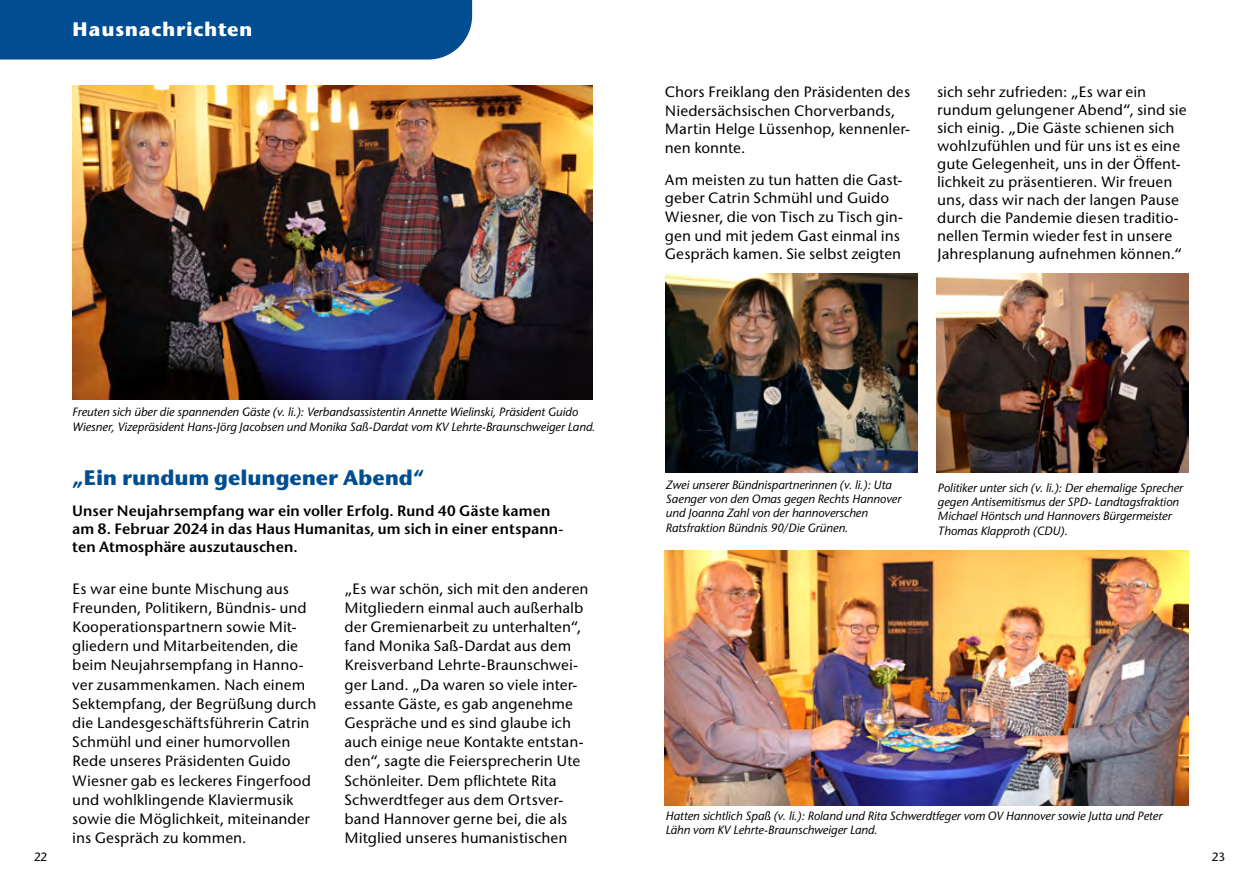
<style>
.page{position:relative;width:1259px;height:893px;background:#fff}
.page>*{position:absolute;margin:0;border:0;box-sizing:border-box;transform-origin:0 0}
.LT_HL_14_pt_blau{font:700 21px "Stone Sans ITC";color:#004e91}
.Kopfbalken_alle_Seiten_rechts{font:700 19.5px "Stone Sans ITC";letter-spacing:.04em;color:#fff}
.Lauftext{font:500 15px/19.2px "Stone Sans ITC";color:#000}
.LT_Vorspann{font:600 15px/18px "Stone Sans ITC";letter-spacing:.01em;color:#000}
.Bildunterschrift{font:italic 500 12px/14.4px "Stone Sans ITC";color:#000}
.t1{font:500 12px "Stone Sans ITC";color:#000}
</style>
<div class="page">
<div style="left:0;top:0;width:472px;height:60px;background:#004e91"></div>
<img style="left:665px;top:551px;width:523px;height:255px">
<img style="left:665px;top:273px;width:252px;height:199px">
<img style="left:936px;top:273px;width:252px;height:200px">
<img style="left:72px;top:86px;width:520px;height:314px">
<p class="Kopfbalken_alle_Seiten_rechts" style="left:72px;top:16px;width:182px">Hausnachrichten</p>
<p class="Bildunterschrift" style="left:72px;top:405px;width:524px">Freuten sich über die spannenden Gäste (v. li.): Verbandsassistentin Annette Wielinski, Präsident Guido<br>Wiesner, Vizepräsident Hans-Jörg Jacobsen und Monika Saß-Dardat vom KV Lehrte-Braunschweiger Land.</p>
<p class="LT_HL_14_pt_blau" style="left:72px;top:464px;width:353px">„Ein rundum gelungener Abend“</p>
<p class="LT_Vorspann" style="left:72px;top:501px;width:493px">Unser Neujahrsempfang war ein voller Erfolg. Rund 40 Gäste kamen am 8. Februar 2024 in das Haus Humanitas, um sich in einer entspann&shy;ten Atmosphäre auszutauschen.</p>
<p class="Lauftext" style="left:72px;top:579px;width:246px">Es war eine bunte Mischung aus<br>Freunden, Politikern, Bündnis- und<br>Kooperationspartnern sowie Mit&shy;gliedern und Mitarbeitenden, die beim Neujahrsempfang in Hanno&shy;ver zusammenkamen. Nach einem<br>Sektempfang, der Begrüßung durch die Landesgeschäftsführerin Catrin<br>Schmühl und einer humorvollen<br>Rede unseres Präsidenten Guido<br>Wiesner gab es leckeres Fingerfood und wohlklingende Klaviermusik sowie die Möglichkeit, miteinander ins Gespräch zu kommen.</p>
<p class="Lauftext" style="left:344px;top:579px;width:246px">„Es war schön, sich mit den anderen Mitgliedern einmal auch außerhalb der Gremienarbeit zu unterhalten“, fand Monika Saß-Dardat aus dem Kreisverband Lehrte-Braunschwei&shy;ger Land. „Da waren so viele inter&shy;essante Gäste, es gab angenehme Gespräche und es sind glaube ich auch einige neue Kontakte entstan&shy;den“, sagte die Feiersprecherin Ute Schönleiter. Dem pflichtete Rita Schwerdtfeger aus dem Ortsver&shy;band Hannover gerne bei, die als Mitglied unseres humanistischen</p>
<p class="Lauftext" style="left:665px;top:82px;width:247px;line-height:18.8px">Chors Freiklang den Präsidenten des<br>Niedersächsischen Chorverbands,<br>Martin Helge Lüssenhop, kennenler&shy;nen konnte.</p>
<p class="Lauftext" style="left:665px;top:170px;width:240px;line-height:18.8px">Am meisten zu tun hatten die Gast&shy;geber Catrin Schmühl und Guido Wiesner, die von Tisch zu Tisch gin&shy;gen und mit jedem Gast einmal ins Gespräch kamen. Sie selbst zeigten</p>
<p class="Lauftext" style="left:937px;top:83px;width:251px;line-height:18px">sich sehr zufrieden: „Es war ein rundum gelungener Abend“, sind sie sich einig. „Die Gäste schienen sich wohlzufühlen und für uns ist es eine gute Gelegenheit, uns in der Öffent&shy;lichkeit zu präsentieren. Wir freuen uns, dass wir nach der langen Pause durch die Pandemie diesen traditio&shy;nellen Termin wieder fest in unsere Jahresplanung aufnehmen können.“</p>
<p class="Bildunterschrift" style="left:665px;top:477px;width:237px">Zwei unserer Bündnispartnerinnen (v. li.): Uta Saenger von den Omas gegen Rechts Hannover und Joanna Zahl von der hannoverschen Ratsfraktion Bündnis 90/Die Grünen.</p>
<p class="Bildunterschrift" style="left:937px;top:480px;width:247px">Politiker unter sich (v. li.): Der ehemalige Sprecher gegen Antisemitismus der SPD- Landtagsfraktion Michael Höntsch und Hannovers Bürgermeister Thomas Klapproth (CDU).</p>
<p class="Bildunterschrift" style="left:665px;top:809px;width:498px">Hatten sichtlich Spaß (v. li.): Roland und Rita Schwerdtfeger vom OV Hannover sowie Jutta und Peter<br>Lähn vom KV Lehrte-Braunschweiger Land.</p>
<p class="t1" style="left:34px;top:849px;width:15px">22</p>
<p class="t1" style="left:1211px;top:849px;width:15px">23</p>
</div>
